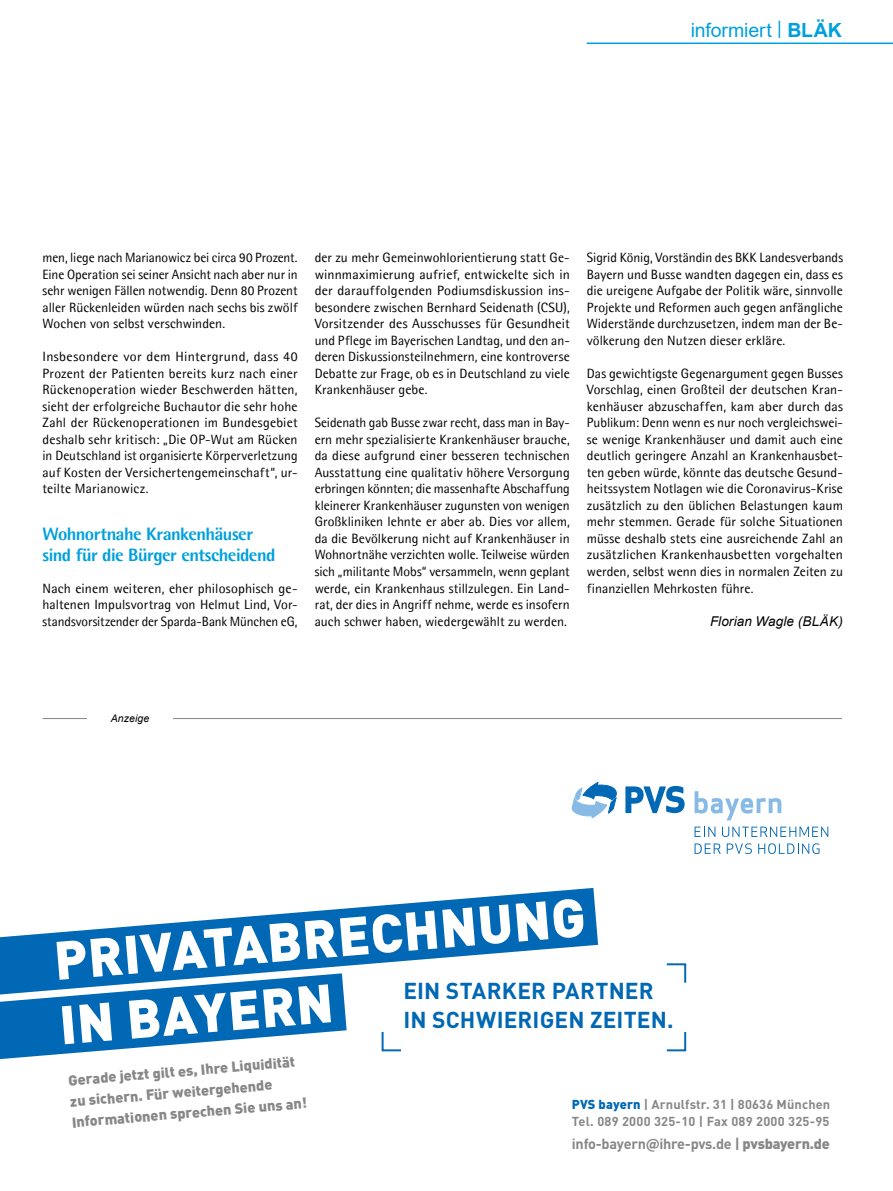
<style>
.page{position:relative;width:893px;height:1191px;background:#fff}
.page>*{position:absolute;margin:0;border:0;box-sizing:border-box;transform-origin:0 0}
.t1{font:900 53.4px/64.2px "DIN Pro";color:#fff}
.t2{font:700 22.8px/29px "DIN Pro";letter-spacing:.005em;color:#0068b4}
.t3{font:19.5px "Arial";letter-spacing:-.005em;color:#00a0dc}
.t4{font:800 18px/21px "Agfa Rotis Semisans";letter-spacing:-.035em;color:#00a0dc}
.t5{font:900 14.4px/21px "DIN Pro";color:#868786}
.t6{font:700 14.4px "DIN Pro";letter-spacing:-.015em;color:#868786}
.t7{font:13.5px/16.5px "Agfa Rotis Semisans";letter-spacing:.005em;color:#000;text-align:justify}
.t8{font:italic 13.5px "Arial";letter-spacing:.01em;color:#000}
.t9{font:700 12.9px/17.7px "DIN Pro";letter-spacing:.01em;color:#868786}
.t10{font:italic 10.5px "Arial";letter-spacing:.01em;color:#000}
.s1{font-weight:700}
.s2{font-weight:900;color:#0068b4}
.s3{font-weight:900}
</style>
<div class="page">
<hr style="left:587px;top:43px;width:306px;height:1px;background:#00a0dc">
<svg style="left:0;top:888px;width:598px;height:85px;fill:#0068b4"></svg>
<svg style="left:0;top:973px;width:347px;height:86px"></svg>
<svg style="left:625px;top:786px;width:60px;height:27px"></svg>
<svg style="left:695px;top:826px;width:20px;height:11px"></svg>
<svg style="left:722px;top:826px;width:106px;height:11px"></svg>
<svg style="left:695px;top:843px;width:26px;height:11px"></svg>
<svg style="left:727px;top:843px;width:25px;height:11px"></svg>
<svg style="left:758px;top:843px;width:61px;height:11px"></svg>
<svg style="left:572px;top:782px;width:45px;height:37px"></svg>
<svg style="left:695px;top:791px;width:86px;height:29px"></svg>
<svg style="left:381px;top:1032px;width:20px;height:20px"></svg>
<svg style="left:666px;top:963px;width:21px;height:20px"></svg>
<svg style="left:666px;top:1032px;width:21px;height:20px"></svg>
<hr style="left:43px;top:718px;width:799px;height:1px;background:#868585">
<div style="left:88px;top:714px;width:85px;height:8px;background:#fff"></div>
<h3 class="t3" style="left:691px;top:16px;width:153px">informiert <sup>|</sup> <span class="s1">BLÄK</span></h3>
<p class="t7" style="left:43px;top:249px;width:257px">men, liege nach Marianowicz bei circa 90 Prozent.<br>Eine Operation sei seiner Ansicht nach aber nur in sehr wenigen Fällen notwendig. Denn 80 Prozent aller Rückenleiden würden nach sechs bis zwölf Wochen von selbst verschwinden.</p>
<p class="t7" style="left:43px;top:348px;width:257px">Insbesondere vor dem Hintergrund, dass 40<br>Prozent der Patienten bereits kurz nach einer Rückenoperation wieder Beschwerden hätten, sieht der erfolgreiche Buchautor die sehr hohe Zahl der Rückenoperationen im Bundesgebiet deshalb sehr kritisch: „Die OP-Wut am Rücken in Deutschland ist organisierte Körperverletzung auf Kosten der Versichertengemeinschaft“, ur&shy;teilte Marianowicz.</p>
<h3 class="t4" style="left:43px;top:523px;width:234px">Wohnortnahe Krankenhäuser sind für die Bürger entscheidend</h3>
<p class="t7" style="left:43px;top:579px;width:257px">Nach einem weiteren, eher philosophisch ge&shy;haltenen Impulsvortrag von Helmut Lind, Vor&shy;standsvorsitzender der Sparda-Bank München eG,</p>
<p class="t7" style="left:315px;top:249px;width:257px">der zu mehr Gemeinwohlorientierung statt Ge&shy;winnmaximierung aufrief, entwickelte sich in der darauffolgenden Podiumsdiskussion ins&shy;besondere zwischen Bernhard Seidenath (CSU), Vorsitzender des Ausschusses für Gesundheit und Pflege im Bayerischen Landtag, und den an&shy;deren Diskussionsteilnehmern, eine kontroverse Debatte zur Frage, ob es in Deutschland zu viele Krankenhäuser gebe.</p>
<p class="t7" style="left:315px;top:414px;width:257px">Seidenath gab Busse zwar recht, dass man in Bay&shy;ern mehr spezialisierte Krankenhäuser brauche, da diese aufgrund einer besseren technischen Ausstattung eine qualitativ höhere Versorgung erbringen könnten; die massenhafte Abschaffung kleinerer Krankenhäuser zugunsten von wenigen Großkliniken lehnte er aber ab. Dies vor allem, da die Bevölkerung nicht auf Krankenhäuser in Wohnortnähe verzichten wolle. Teilweise würden sich „militante Mobs“ versammeln, wenn geplant werde, ein Krankenhaus stillzulegen. Ein Land&shy;rat, der dies in Angriff nehme, werde es insofern auch schwer haben, wiedergewählt zu werden.</p>
<p class="t7" style="left:587px;top:249px;width:258px">Sigrid König, Vorständin des BKK Landesverbands Bayern und Busse wandten dagegen ein, dass es die ureigene Aufgabe der Politik wäre, sinnvolle Projekte und Reformen auch gegen anfängliche Widerstände durchzusetzen, indem man der Be&shy;völkerung den Nutzen dieser erkläre.</p>
<p class="t7" style="left:587px;top:365px;width:258px">Das gewichtigste Gegenargument gegen Busses Vorschlag, einen Großteil der deutschen Kran&shy;kenhäuser abzuschaffen, kam aber durch das Publikum: Denn wenn es nur noch vergleichswei&shy;se wenige Krankenhäuser und damit auch eine deutlich geringere Anzahl an Krankenhausbet&shy;ten geben würde, könnte das deutsche Gesund&shy;heitssystem Notlagen wie die Coronavirus-Krise zusätzlich zu den üblichen Belastungen kaum mehr stemmen. Gerade für solche Situationen müsse deshalb stets eine ausreichende Zahl an zusätzlichen Krankenhausbetten vorgehalten werden, selbst wenn dies in normalen Zeiten zu finanziellen Mehrkosten führe.</p>
<p class="t8" style="left:710px;top:612px;width:135px">Florian Wagle (BLÄK)</p>
<p class="t10" style="left:111px;top:711px;width:40px">Anzeige</p>
<h1 class="t1" style="left:51px;top:927px;width:535px;rotate:-5deg">PRIVATABRECHNUNG<br>IN BAYERN</h1>
<h2 class="t2" style="left:403px;top:975px;width:272px">EIN STARKER PARTNER<br>IN SCHWIERIGEN ZEITEN.</h2>
<p class="t5" style="left:67px;top:1070px;width:237px;rotate:-5deg">Gerade jetzt gilt es, Ihre Liquidität zu sichern. Für weitergehende<br>Informationen sprechen Sie uns an!</p>
<p class="t9" style="left:572px;top:1094px;width:260px"><span class="s2">PVS bayern</span> | Arnulfstr. 31 | 80636 München<br>Tel. 089 2000 325-10 | Fax 089 2000 325-95</p>
<p class="t6" style="left:572px;top:1133px;width:260px">info-bayern@ihre-pvs.de | <span class="s3">pvsbayern.de</span></p>
</div>
